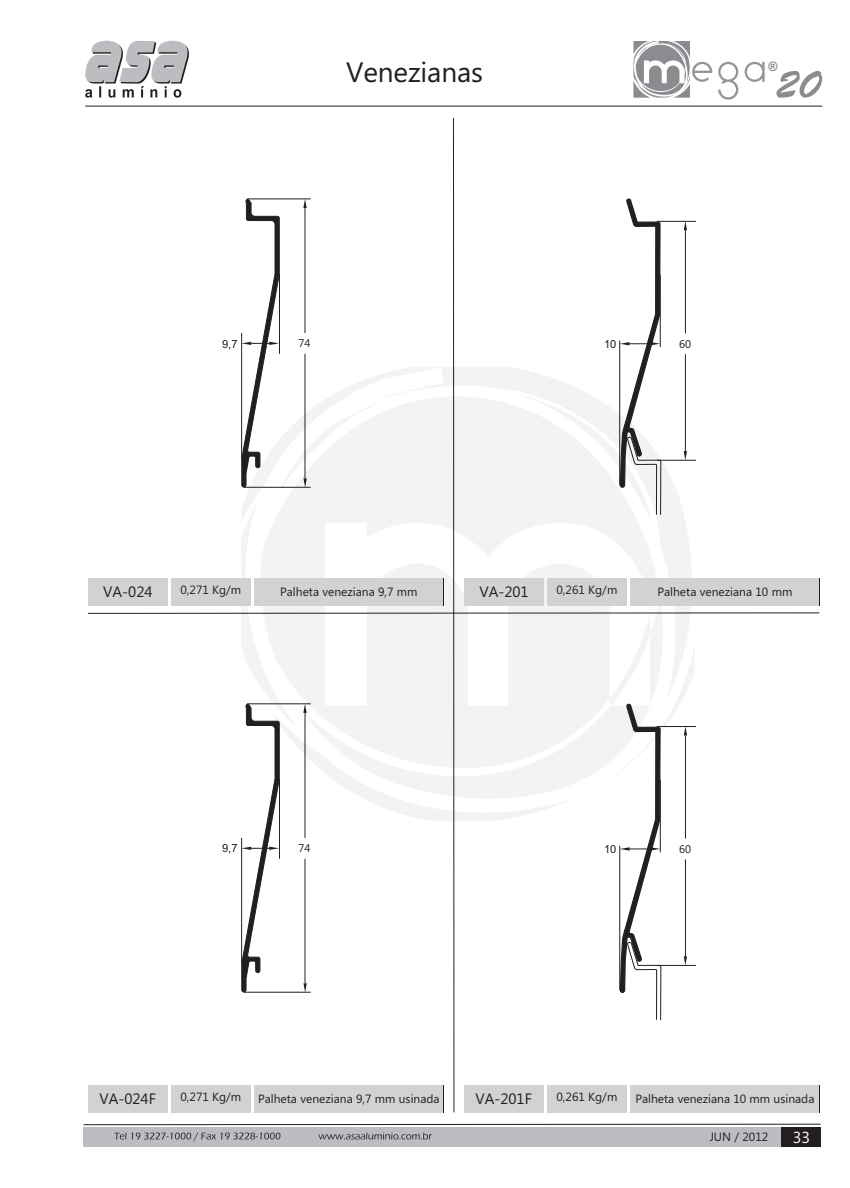
<style>
.page{position:relative;width:850px;height:1188px;background:#fff}
.page>*{position:absolute;margin:0;border:0;box-sizing:border-box;transform-origin:0 0}
.t1{font:28px "Ebrima";letter-spacing:-.005em;color:#231f20}
.t2{font:16px "Ebrima";color:#fff}
.t3{font:15px "Ebrima";color:#231f20}
.t4{font:13px "Arial";color:#6c6d70;scale:.93 1}
.t5{font:12px "Ebrima";color:#231f20}
.t6{font:11.2px "Arial";color:#231f20}
.t7{font:11.2px "Ebrima";color:#231f20}
</style>
<div class="page">
<svg style="left:231px;top:367px;width:467px;height:456px;fill:#f2f3f4"></svg>
<hr style="left:85px;top:106px;width:737px;height:1px;background:#231f20">
<svg style="left:85px;top:41px;width:104px;height:57px"></svg>
<svg style="left:633px;top:41px;width:131px;height:59px"></svg>
<svg style="left:776px;top:71px;width:46px;height:27px"></svg>
<hr style="left:88px;top:612px;width:731px;height:1px;background:#231f20">
<div style="left:89px;top:578px;width:79px;height:28px;background:#d1d2d4"></div>
<div style="left:88px;top:577px;width:79px;height:28px;background:#d1d2d4"></div>
<div style="left:88px;top:1084px;width:79px;height:28px;background:#d1d2d4"></div>
<div style="left:465px;top:578px;width:79px;height:28px;background:#d1d2d4"></div>
<div style="left:548px;top:578px;width:79px;height:28px;background:#d1d2d4"></div>
<div style="left:631px;top:578px;width:188px;height:28px;background:#d1d2d4"></div>
<div style="left:464px;top:577px;width:79px;height:28px;background:#d1d2d4"></div>
<div style="left:464px;top:1084px;width:79px;height:28px;background:#d1d2d4"></div>
<div style="left:630px;top:577px;width:189px;height:28px;background:#d1d2d4"></div>
<div style="left:630px;top:1084px;width:189px;height:28px;background:#d1d2d4"></div>
<div style="left:547px;top:577px;width:79px;height:28px;background:#d1d2d4"></div>
<div style="left:547px;top:1084px;width:79px;height:28px;background:#d1d2d4"></div>
<div style="left:172px;top:578px;width:79px;height:28px;background:#d1d2d4"></div>
<div style="left:255px;top:578px;width:188px;height:28px;background:#d1d2d4"></div>
<div style="left:254px;top:577px;width:189px;height:28px;background:#d1d2d4"></div>
<div style="left:254px;top:1084px;width:189px;height:28px;background:#d1d2d4"></div>
<div style="left:171px;top:577px;width:79px;height:28px;background:#d1d2d4"></div>
<div style="left:171px;top:1084px;width:79px;height:28px;background:#d1d2d4"></div>
<hr style="left:453px;top:118px;width:1px;height:994px;background:#231f20">
<hr style="left:305px;top:354px;width:1px;height:124px;background:#231f20">
<hr style="left:305px;top:208px;width:1px;height:125px;background:#231f20">
<svg style="left:303px;top:199px;width:4px;height:9px"></svg>
<svg style="left:303px;top:478px;width:4px;height:9px"></svg>
<hr style="left:244px;top:487px;width:67px;height:1px;background:#231f20">
<hr style="left:247px;top:198px;width:64px;height:1px;background:#231f20">
<svg style="left:241px;top:198px;width:39px;height:289px"></svg>
<hr style="left:305px;top:858px;width:1px;height:125px;background:#231f20">
<hr style="left:305px;top:712px;width:1px;height:125px;background:#231f20">
<svg style="left:303px;top:704px;width:4px;height:8px"></svg>
<svg style="left:303px;top:983px;width:4px;height:8px"></svg>
<hr style="left:244px;top:991px;width:67px;height:1px;background:#231f20">
<hr style="left:247px;top:703px;width:64px;height:1px;background:#231f20">
<svg style="left:241px;top:702px;width:39px;height:290px"></svg>
<hr style="left:685px;top:354px;width:1px;height:97px;background:#231f20">
<hr style="left:685px;top:230px;width:1px;height:103px;background:#231f20">
<svg style="left:684px;top:222px;width:3px;height:8px"></svg>
<svg style="left:684px;top:451px;width:3px;height:9px"></svg>
<hr style="left:657px;top:460px;width:39px;height:1px;background:#231f20">
<hr style="left:656px;top:221px;width:40px;height:1px;background:#231f20">
<svg style="left:619px;top:198px;width:42px;height:420px"></svg>
<hr style="left:685px;top:859px;width:1px;height:97px;background:#231f20">
<hr style="left:685px;top:735px;width:1px;height:103px;background:#231f20">
<svg style="left:684px;top:727px;width:3px;height:8px"></svg>
<svg style="left:684px;top:956px;width:3px;height:8px"></svg>
<hr style="left:657px;top:964px;width:39px;height:1px;background:#231f20">
<hr style="left:657px;top:726px;width:39px;height:1px;background:#231f20">
<svg style="left:619px;top:703px;width:42px;height:410px"></svg>
<div style="left:83px;top:1126px;width:737px;height:20px;background:#bcbdc0"></div>
<div style="left:781px;top:1126px;width:40px;height:20px;background:#231f20"></div>
<hr style="left:83px;top:1123px;width:737px;height:1px;background:#231f20">
<svg style="left:114px;top:1132px;width:318px;height:9px"></svg>
<h1 class="t1" style="left:346px;top:61px;width:138px">Venezianas</h1>
<p class="t6" style="left:222px;top:339px;width:17px">9,7</p>
<p class="t7" style="left:298px;top:339px;width:14px">74</p>
<p class="t4" style="left:768px;top:62px;width:11px">®</p>
<p class="t6" style="left:604px;top:339px;width:14px">10</p>
<p class="t7" style="left:679px;top:340px;width:14px">60</p>
<p class="t3" style="left:103px;top:585px;width:51px">VA-024</p>
<p class="t5" style="left:180px;top:585px;width:62px">0,271 Kg/m</p>
<p class="t5" style="left:556px;top:585px;width:62px">0,261 Kg/m</p>
<p class="t5" style="left:280px;top:586px;width:139px">Palheta veneziana 9,7 mm</p>
<p class="t3" style="left:479px;top:585px;width:51px">VA-201</p>
<p class="t5" style="left:657px;top:586px;width:136px">Palheta veneziana 10 mm</p>
<p class="t6" style="left:222px;top:844px;width:17px">9,7</p>
<p class="t7" style="left:298px;top:843px;width:14px">74</p>
<p class="t6" style="left:604px;top:844px;width:14px">10</p>
<p class="t7" style="left:679px;top:844px;width:14px">60</p>
<p class="t3" style="left:99px;top:1092px;width:58px">VA-024F</p>
<p class="t5" style="left:180px;top:1092px;width:62px">0,271 Kg/m</p>
<p class="t5" style="left:556px;top:1092px;width:62px">0,261 Kg/m</p>
<p class="t5" style="left:258px;top:1093px;width:183px">Palheta veneziana 9,7 mm usinada</p>
<p class="t3" style="left:475px;top:1092px;width:58px">VA-201F</p>
<p class="t5" style="left:635px;top:1093px;width:181px">Palheta veneziana 10 mm usinada</p>
<p class="t5" style="left:710px;top:1131px;width:60px">JUN / 2012</p>
<h2 class="t2" style="left:793px;top:1130px;width:19px">33</h2>
</div>
